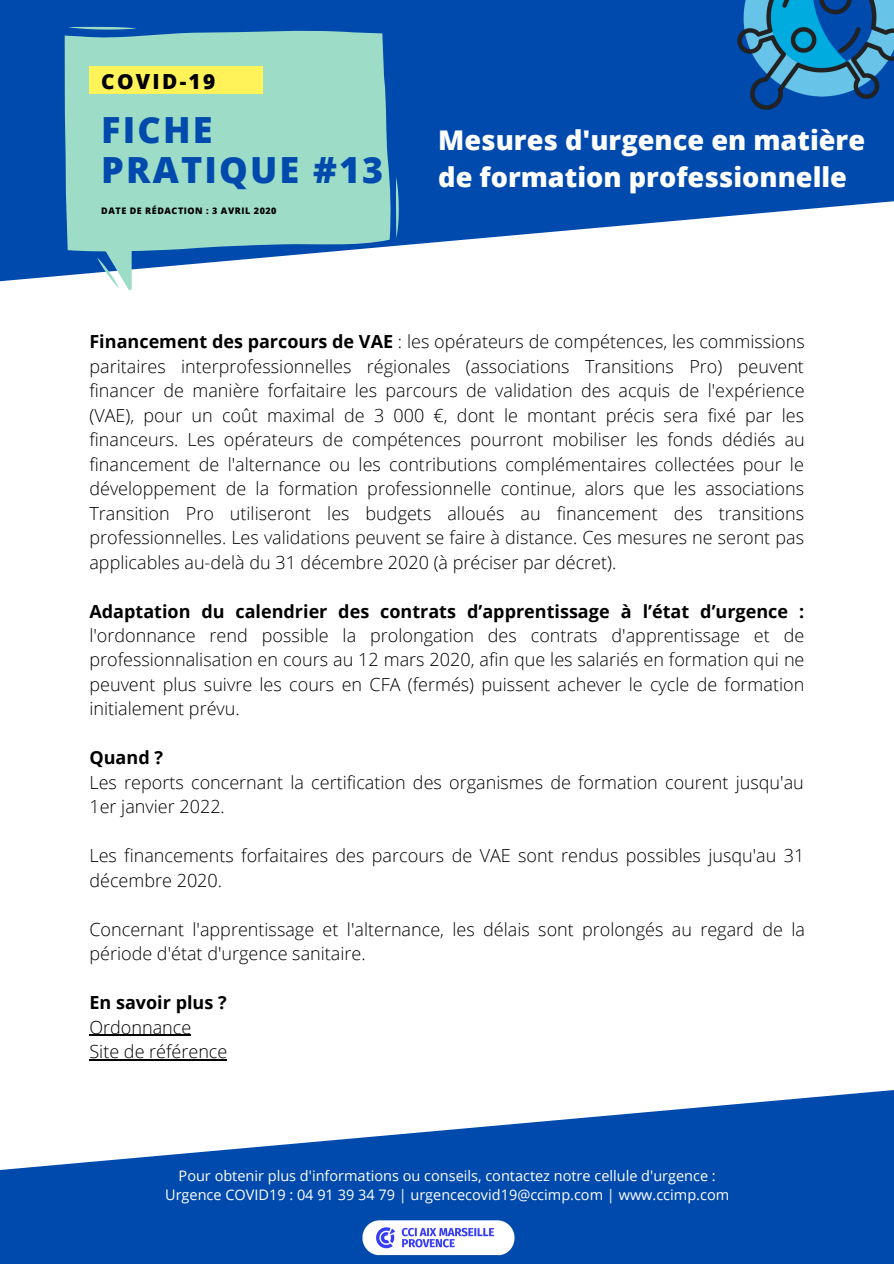
<style>
.page{position:relative;width:894px;height:1264px;background:#fff}
.page>*{position:absolute;margin:0;border:0;box-sizing:border-box;transform-origin:0 0}
.t1{font:800 36px/39.8px "Open Sans";letter-spacing:.06em;color:#004aad}
.t2{font:800 27.15px/37.8px "Open Sans";color:#fff}
.t3{font:800 20.85px "Open Sans";letter-spacing:.11em;color:#000}
.t4{font:300 18px/24.5px "Open Sans";color:#000}
.t5{font:700 18px "Open Sans";color:#000}
.t6{font:14.55px/19.2px "Open Sans";color:#fff;text-align:center}
.t7{font:800 9px "Open Sans";letter-spacing:.06em;color:#000}
.s1{font-weight:700}
</style>
<div class="page">
<svg style="left:0;top:0;width:893px;height:281px;fill:#004aad"></svg>
<svg style="left:0;top:1090px;width:893px;height:173px;fill:#004aad"></svg>
<svg style="left:65px;top:29px;width:326px;height:224px;background:#93d3c6"></svg>
<svg style="left:94px;top:231px;width:38px;height:59px"></svg>
<svg style="left:68px;top:27px;width:69px;height:3px"></svg>
<svg style="left:396px;top:177px;width:2px;height:61px"></svg>
<div style="left:89px;top:66px;width:174px;height:28px;background:#fff359"></div>
<hr style="left:89px;top:1034px;width:102px;height:2px;background:#000">
<hr style="left:89px;top:1059px;width:138px;height:1px;background:#000">
<img style="left:720px;top:0;width:173px;height:116px">
<img style="left:345px;top:1209px;width:186px;height:54px">
<p class="t3" style="left:101px;top:66px;width:115px">COVID-19</p>
<h1 class="t1" style="left:101px;top:109px;width:283px">FICHE<br>PRATIQUE #13</h1>
<p class="t7" style="left:101px;top:205px;width:177px">DATE DE RÉDACTION : 3 AVRIL 2020</p>
<h2 class="t2" style="left:438px;top:120px;width:428px">Mesures d'urgence en matière de formation professionnelle</h2>
<p class="t4" style="left:89px;top:329px;width:716px;text-align:justify"><span class="s1">Financement des parcours de VAE</span> : les opérateurs de compétences, les commissions paritaires interprofessionnelles régionales (associations Transitions Pro) peuvent financer de manière forfaitaire les parcours de validation des acquis de l'expérience (VAE), pour un coût maximal de 3 000 €, dont le montant précis sera fixé par les financeurs. Les opérateurs de compétences pourront mobiliser les fonds dédiés au financement de l'alternance ou les contributions complémentaires collectées pour le développement de la formation professionnelle continue, alors que les associations Transition Pro utiliseront les budgets alloués au financement des transitions professionnelles. Les validations peuvent se faire à distance. Ces mesures ne seront pas applicables au-delà du 31 décembre 2020 (à préciser par décret).</p>
<p class="t5" style="left:89px;top:598px;width:716px">Adaptation du calendrier des contrats d’apprentissage à l’état d’urgence :</p>
<p class="t4" style="left:89px;top:622px;width:716px;text-align:justify">l'ordonnance rend possible la prolongation des contrats d'apprentissage et de professionnalisation en cours au 12 mars 2020, afin que les salariés en formation qui ne peuvent plus suivre les cours en CFA (fermés) puissent achever le cycle de formation initialement prévu.</p>
<p class="t5" style="left:89px;top:745px;width:75px">Quand ?</p>
<p class="t4" style="left:89px;top:769px;width:715px">Les reports concernant la certification des organismes de formation courent jusqu'au<br>1er janvier 2022.</p>
<p class="t4" style="left:89px;top:843px;width:716px">Les financements forfaitaires des parcours de VAE sont rendus possibles jusqu'au 31 décembre 2020.</p>
<p class="t4" style="left:89px;top:916px;width:716px">Concernant l'apprentissage et l'alternance, les délais sont prolongés au regard de la période d'état d'urgence sanitaire.</p>
<p class="t5" style="left:89px;top:989px;width:139px">En savoir plus ?</p>
<p class="t4" style="left:89px;top:1014px;width:139px">Ordonnance<br>Site de référence</p>
<p class="t6" style="left:165px;top:1165px;width:565px">Pour obtenir plus d'informations ou conseils, contactez notre cellule d'urgence :<br>Urgence COVID19 : 04 91 39 34 79 | urgencecovid19@ccimp.com | www.ccimp.com</p>
</div>
